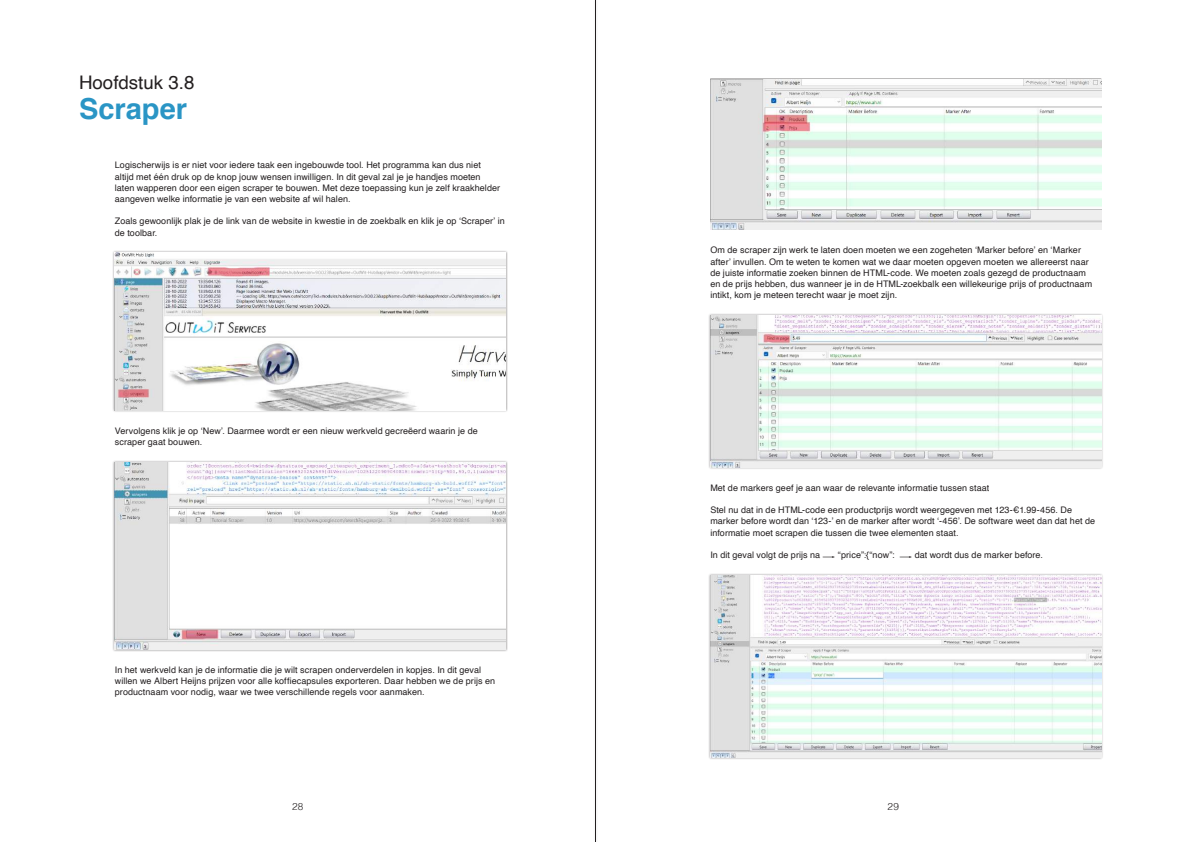
<style>
.page{position:relative;width:1191px;height:842px;background:#fff}
.page>*{position:absolute;margin:0;border:0;box-sizing:border-box;transform-origin:0 0}
.t1{font:700 29px "Helvetica";color:#2a95c5}
.t2{font:18.7px "Helvetica";color:#231f20}
.t3{font:300 10px "Helvetica";color:#231f20}
.t4{font:9px/11.2px "Helvetica";letter-spacing:.01em;color:#231f20}
</style>
<div class="page">
<div style="left:593px;top:0;width:5px;height:842px;background:#f8f7f8"></div>
<hr style="left:595px;top:0;width:1px;height:842px;background:#231f20">
<div style="left:708px;top:313px;width:395px;height:156px;background:#231f20;opacity:.5"></div>
<img style="left:710px;top:315px;width:391px;height:152px">
<div style="left:708px;top:573px;width:395px;height:187px;background:#231f20;opacity:.5"></div>
<img style="left:710px;top:575px;width:391px;height:182px">
<img style="left:710px;top:79px;width:391px;height:151px">
<div style="left:113px;top:250px;width:395px;height:162px;background:#231f20;opacity:.5"></div>
<img style="left:115px;top:253px;width:390px;height:157px">
<div style="left:113px;top:460px;width:395px;height:192px;background:#231f20;opacity:.5"></div>
<img style="left:115px;top:462px;width:390px;height:187px">
<h2 class="t2" style="left:79px;top:68px;width:117px">Hoofdstuk 3.8</h2>
<h1 class="t1" style="left:79px;top:86px;width:109px">Scraper</h1>
<p class="t4" style="left:115px;top:160px;width:387px">Logischerwijs is er niet voor iedere taak een ingebouwde tool. Het programma kan dus niet altijd met één druk op de knop jouw wensen inwilligen. In dit geval zal je je handjes moeten laten wapperen door een eigen scraper te bouwen. Met deze toepassing kun je zelf kraakhelder aangeven welke informatie je van een website af wil halen.</p>
<p class="t4" style="left:115px;top:216px;width:391px">Zoals gewoonlijk plak je de link van de website in kwestie in de zoekbalk en klik je op ‘Scraper’ in de toolbar.</p>
<p class="t4" style="left:115px;top:425px;width:364px">Vervolgens klik je op ‘New’. Daarmee wordt er een nieuw werkveld gecreëerd waarin je de scraper gaat bouwen.</p>
<p class="t4" style="left:115px;top:665px;width:382px">In het werkveld kan je de informatie die je wilt scrapen onderverdelen in kopjes. In dit geval willen we Albert Heijns prijzen voor alle koffiecapsules exporteren. Daar hebben we de prijs en productnaam voor nodig, waar we twee verschillende regels voor aanmaken.</p>
<p class="t4" style="left:710px;top:245px;width:383px">Om de scraper zijn werk te laten doen moeten we een zogeheten ‘Marker before’ en ‘Marker after’ invullen. Om te weten te komen wat we daar moeten opgeven moeten we allereerst naar de juiste informatie zoeken binnen de HTML-code. We moeten zoals gezegd de productnaam en de prijs hebben, dus wanneer je in de HTML-zoekbalk een willekeurige prijs of productnaam intikt, kom je meteen terecht waar je moet zijn.</p>
<p class="t4" style="left:710px;top:482px;width:281px">Met de markers geef je aan waar de relevante informatie tussen staat</p>
<p class="t4" style="left:710px;top:505px;width:386px">Stel nu dat in de HTML-code een productprijs wordt weergegeven met 123-€1.99-456. De marker before wordt dan ‘123-’ en de marker after wordt ‘-456’. De software weet dan dat het de informatie moet scrapen die tussen die twee elementen staat.</p>
<p class="t4" style="left:710px;top:549px;width:111px">In dit geval volgt de prijs na</p>
<p class="t4" style="left:831px;top:549px;width:65px">͢“price”:{“now”:</p>
<p class="t4" style="left:908px;top:549px;width:136px">͢dat wordt dus de marker before.</p>
<p class="t3" style="left:292px;top:798px;width:13px">28</p>
<p class="t3" style="left:887px;top:798px;width:13px">29</p>
</div>
